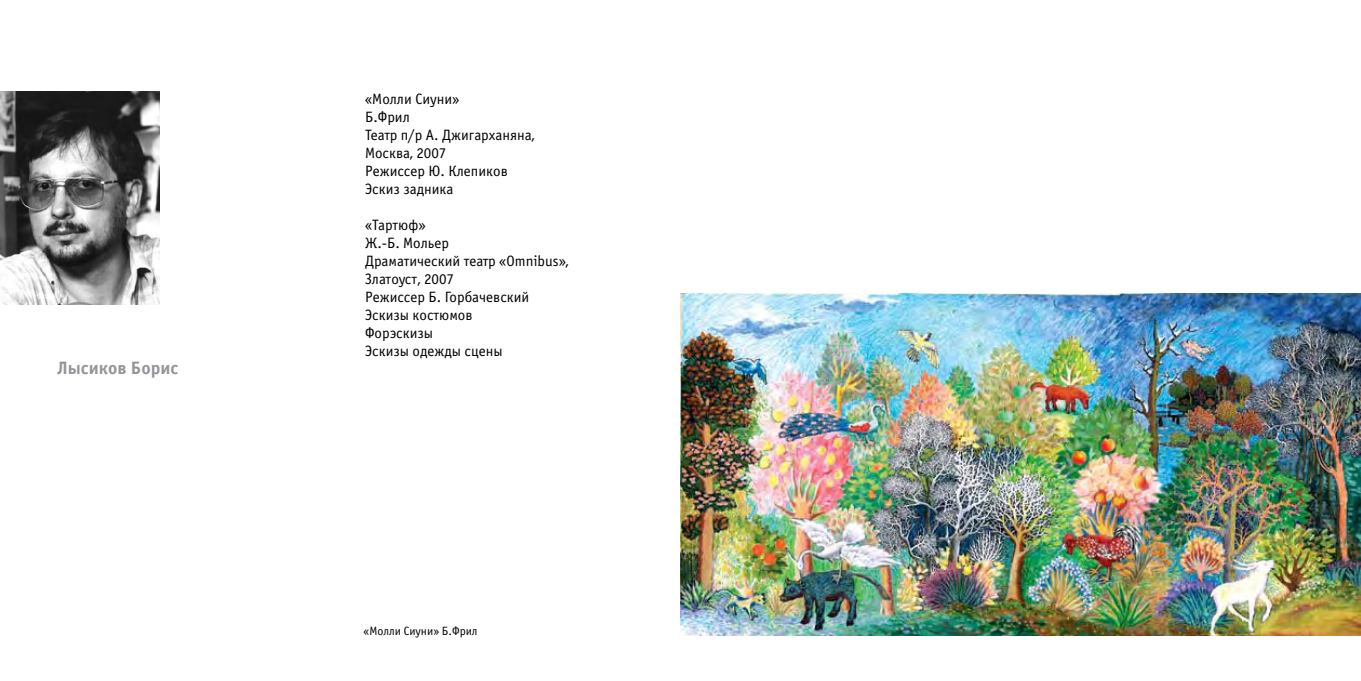
<style>
.page{position:relative;width:1361px;height:681px;background:#fff}
.page>*{position:absolute;margin:0;border:0;box-sizing:border-box;transform-origin:0 0}
.t1{font:700 18px "Officina Sans C";color:#939598}
.t2{font:15px/18px "Officina Sans C";color:#000}
.t3{font:12px "Officina Sans C";color:#000}
</style>
<div class="page">
<img style="left:680px;top:293px;width:681px;height:342px">
<img style="left:0;top:92px;width:159px;height:212px">
<p class="t1" style="left:57px;top:357px;width:122px">Лысиков Борис</p>
<p class="t2" style="left:365px;top:90px;width:171px">«Молли Сиуни»<br>Б.Фрил<br>Театр п/р А. Джигарханяна,<br>Москва, 2007<br>Режиссер Ю. Клепиков<br>Эскиз задника</p>
<p class="t2" style="left:365px;top:216px;width:205px">«Тартюф»<br>Ж.-Б. Мольер<br>Драматический театр «Omnibus»,<br>Златоуст, 2007<br>Режиссер Б. Горбачевский<br>Эскизы костюмов<br>Форэскизы<br>Эскизы одежды сцены</p>
<p class="t3" style="left:364px;top:623px;width:115px">«Молли Сиуни» Б.Фрил</p>
</div>
